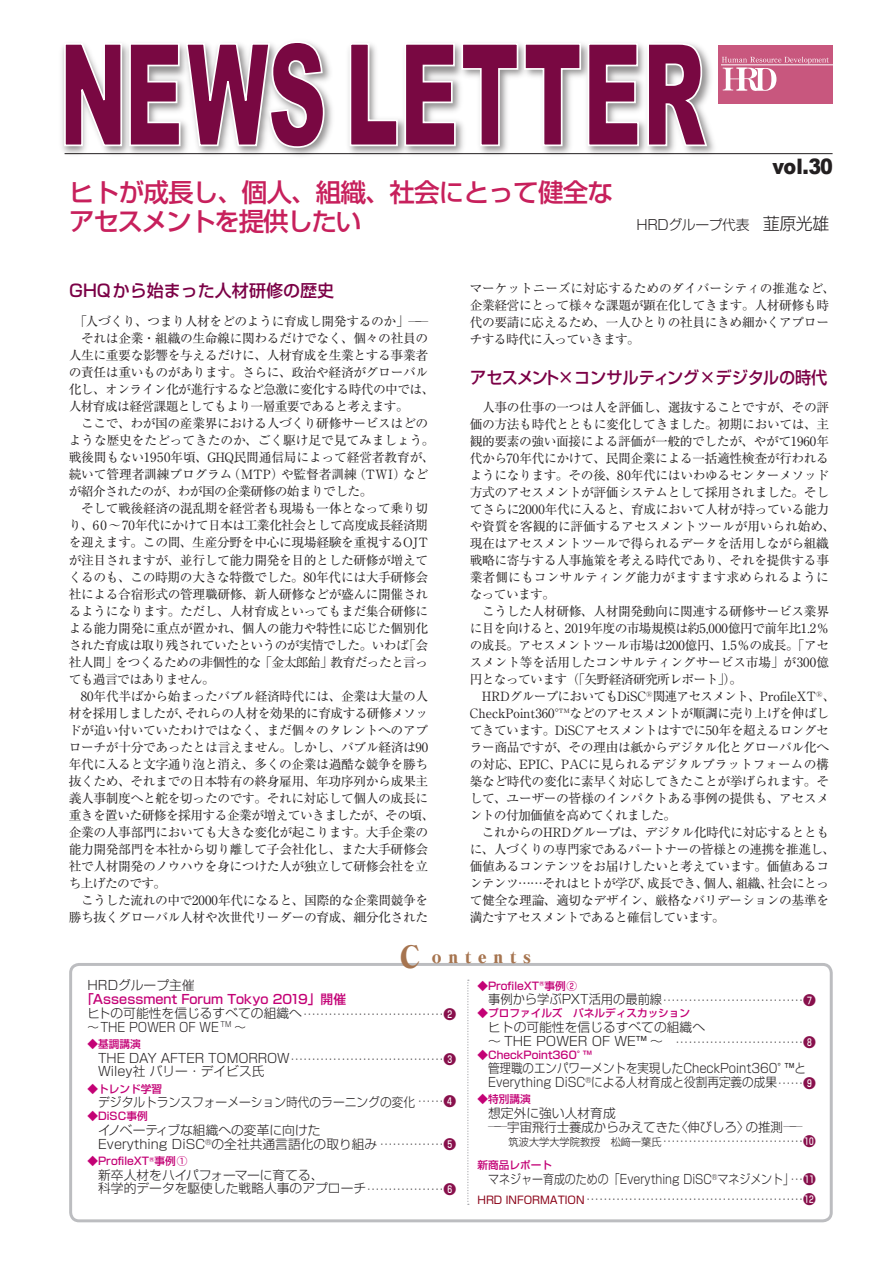
<style>
.page{position:relative;width:895px;height:1264px;background:#fff}
.page>*{position:absolute;margin:0;border:0;box-sizing:border-box;transform-origin:0 0}
.基本本文13Q行間21{font:500 25.5px/28.7px "Shin Go Pr 5";letter-spacing:-.03em;color:#c7205c}
.t1{font:900 21.3px "Arial";color:#231f20;scale:.9 1}
.基本本文13Q行間21-2{font:500 16.95px "Shin Go Pr 5";color:#7b0046;scale:.95 1}
.基本本文13Q行間21-3{font:500 16.95px "Shin Go Pr 5";color:#7b0046}
.t2{font:900 16.95px "Ryumin Pr 5";letter-spacing:.4em;color:#a6744f}
.基本本文13Q行間21-4{font:300 13.8px "Shin Go Pr 5";letter-spacing:-.025em;color:#231f20}
.基本本文13Q行間21-5{font:12.75px/17px "Ryumin Pr 5";letter-spacing:-.03em;color:#231f20}
.基本本文13Q行間21-6{font:300 12.75px "Shin Go Pr 5";color:#231f20}
.基本本文13Q行間21-7{font:300 12.75px "Shin Go Pr 5";color:#231f20;scale:.9 1}
.t3{font:300 expanded 12.75px "Shin Go Pr 5";color:#231f20}
.基本本文13Q行間21-8{font:300 12.75px "Shin Go Pr 5";color:#231f20;scale:.91 1}
.基本本文13Q行間21-9{font:300 12.75px "Shin Go Pr 5";color:#231f20;scale:.86 1}
.基本本文13Q行間21-10{font:300 12.75px "Shin Go Pr 5";color:#231f20;scale:.92 1}
.基本本文13Q行間21-11{font:12.75px "Ryumin Pr 5";letter-spacing:-.05em;color:#231f20}
.基本本文13Q行間21-12{font:500 12.75px "Shin Go Pr 5";color:#c30175}
.基本本文13Q行間21-13{font:300 12.75px "Shin Go Pr 5";color:#231f20;scale:.96 1}
.基本本文13Q行間21-14{font:500 10.65px "Shin Go Pr 5";color:#c30175}
.基本本文13Q行間21-15{font:300 10.65px "Shin Go Pr 5";color:#231f20}
.基本本文13Q行間21-16{font:10.65px "Shin Go Pr 5";color:#8a0116}
.s1{font-size:16.95px}
.s2{font-size:29.7px}
.s3{font-stretch:expanded}
.s4{font-weight:500;color:#88104c}
.s5{font-weight:500;font-stretch:normal;color:#88104c}
</style>
<div class="page">
<div style="left:69px;top:963px;width:763px;height:259px;border:3px solid #bcbdc0;border-radius:9px"></div>
<hr style="left:65px;top:153px;width:767px;height:1px;background:#231f20">
<div style="left:718px;top:45px;width:114px;height:58px;background:#c8577e"></div>
<svg style="left:722px;top:57px;width:106px;height:34px"></svg>
<hr style="left:721px;top:65px;width:113px;height:1px;background:#fff">
<img style="left:62px;top:45px;width:659px;height:111px">
<svg style="left:63px;top:42px;width:262px;height:107px"></svg>
<svg style="left:349px;top:44px;width:291px;height:103px"></svg>
<svg style="left:646px;top:43px;width:62px;height:104px"></svg>
<svg style="left:467px;top:980px;width:2px;height:225px"></svg>
<p class="基本本文13Q行間21" style="left:69px;top:176px;width:545px">ヒトが成長し、個人、組織、社会にとって健全なアセスメントを提供したい</p>
<p class="t1" style="left:772px;top:151px;width:69px">vol.30</p>
<p class="基本本文13Q行間21-4" style="left:636px;top:213px;width:195px">HRDグループ代表　<span class="s1">韮原光雄</span></p>
<p class="基本本文13Q行間21-3" style="left:69px;top:276px;width:266px">GHQから始まった人材研修の歴史</p>
<p class="基本本文13Q行間21-5" style="left:74px;top:312px;width:355px">「人づくり、つまり人材をどのように育成し開発するのか」<sup>――</sup></p>
<p class="基本本文13Q行間21-5" style="left:81px;top:329px;width:348px">それは企業・組織の生命線に関わるだけでなく、個々の社員の</p>
<p class="基本本文13Q行間21-5" style="left:69px;top:346px;width:361px">人生に重要な影響を与えるだけに、人材育成を生業とする事業者</p>
<p class="基本本文13Q行間21-5" style="left:69px;top:363px;width:361px">の責任は重いものがあります。さらに、政治や経済がグローバル</p>
<p class="基本本文13Q行間21-5" style="left:69px;top:380px;width:367px">化し、オンライン化が進行するなど急激に変化する時代の中では、</p>
<p class="基本本文13Q行間21-11" style="left:69px;top:397px;width:341px">人材育成は経営課題としてもより一層重要であると考えます。</p>
<p class="基本本文13Q行間21-5" style="left:69px;top:414px;width:367px">　ここで、わが国の産業界における人づくり研修サービスはどのような歴史をたどってきたのか、ごく駆け足で見てみましょう。戦後間もない1950年頃、GHQ民間通信局によって経営者教育が、続いて管理者訓練プログラム（MTP）や監督者訓練（TWI）などが紹介されたのが、わが国の企業研修の始まりでした。</p>
<p class="基本本文13Q行間21-5" style="left:69px;top:499px;width:361px;text-align:justify">　そして戦後経済の混乱期を経営者も現場も一体となって乗り切り、60 ～70年代にかけて日本は工業化社会として高度成長経済期を迎えます。この間、生産分野を中心に現場経験を重視するOJTが注目されますが、並行して能力開発を目的とした研修が増えてくるのも、この時期の大きな特徴でした。80年代には大手研修会社による合宿形式の管理職研修、新人研修などが盛んに開催されるようになります。ただし、人材育成といってもまだ集合研修による能力開発に重点が置かれ、個人の能力や特性に応じた個別化された育成は取り残されていたというのが実情でした。いわば「会社人間」をつくるための非個性的な「金太郎飴」教育だったと言っても過言ではありません。</p>
<p class="基本本文13Q行間21-5" style="left:69px;top:686px;width:367px;text-indent:12px">80年代半ばから始まったバブル経済時代には、企業は大量の人材を採用しましたが、それらの人材を効果的に育成する研修メソッドが追い付いていたわけではなく、まだ個々のタレントへのアプローチが十分であったとは言えません。しかし、バブル経済は90年代に入ると文字通り泡と消え、多くの企業は過酷な競争を勝ち抜くため、それまでの日本特有の終身雇用、年功序列から成果主義人事制度へと舵を切ったのです。それに対応して個人の成長に重きを置いた研修を採用する企業が増えていきましたが、その頃、企業の人事部門においても大きな変化が起こります。大手企業の能力開発部門を本社から切り離して子会社化し、また大手研修会社で人材開発のノウハウを身につけた人が独立して研修会社を立ち上げたのです。</p>
<p class="基本本文13Q行間21-5" style="left:69px;top:891px;width:361px">　こうした流れの中で2000年代になると、国際的な企業間競争を勝ち抜くグローバル人材や次世代リーダーの育成、細分化された</p>
<p class="基本本文13Q行間21-5" style="left:469px;top:279px;width:367px">マーケットニーズに対応するためのダイバーシティの推進など、企業経営にとって様々な課題が顕在化してきます。人材研修も時代の要請に応えるため、一人ひとりの社員にきめ細かくアプローチする時代に入っていきます。</p>
<p class="基本本文13Q行間21-2" style="left:470px;top:363px;width:377px">アセスメント×コンサルティング×デジタルの時代</p>
<p class="基本本文13Q行間21-5" style="left:469px;top:398px;width:367px">　人事の仕事の一つは人を評価し、選抜することですが、その評価の方法も時代とともに変化してきました。初期においては、主観的要素の強い面接による評価が一般的でしたが、やがて1960年代から70年代にかけて、民間企業による一括適性検査が行われるようになります。その後、80年代にはいわゆるセンターメソッド方式のアセスメントが評価システムとして採用されました。そしてさらに2000年代に入ると、育成において人材が持っている能力や資質を客観的に評価するアセスメントツールが用いられ始め、現在はアセスメントツールで得られるデータを活用しながら組織戦略に寄与する人事施策を考える時代であり、それを提供する事業者側にもコンサルティング能力がますます求められるようになっています。</p>
<p class="基本本文13Q行間21-5" style="left:469px;top:602px;width:361px;text-align:justify">　こうした人材研修、人材開発動向に関連する研修サービス業界に目を向けると、2019年度の市場規模は約5,000億円で前年比1.2％の成長。アセスメントツール市場は200億円、1.5％の成長。「アセスメント等を活用したコンサルティングサービス市場」が300億円となっています（「矢野経済研究所レポート」）。</p>
<p class="基本本文13Q行間21-5" style="left:469px;top:687px;width:367px;text-indent:12px">HRDグループにおいてもDiSC<sup>®</sup>関連アセスメント、ProfileXT<sup>®</sup>、CheckPoint360°™などのアセスメントが順調に売り上げを伸ばしてきています。DiSCアセスメントはすでに50年を超えるロングセラー商品ですが、その理由は紙からデジタル化とグローバル化への対応、EPIC､ PACに見られるデジタルプラットフォームの構築など時代の変化に素早く対応してきたことが挙げられます。そして、ユーザーの皆様のインパクトある事例の提供も、アセスメントの付加価値を高めてくれました。</p>
<p class="基本本文13Q行間21-5" style="left:469px;top:823px;width:367px">　これからのHRDグループは、デジタル化時代に対応するとともに、人づくりの専門家であるパートナーの皆様との連携を推進し、価値あるコンテンツをお届けしたいと考えています。価値あるコンテンツ……それはヒトが学び、成長でき、個人、組織、社会にとって健全な理論、適切なデザイン、厳格なバリデーションの基準を満たすアセスメントであると確信しています。</p>
<p class="t2" style="left:400px;top:943px;width:133px"><span class="s2">C</span> ontents</p>
<p class="基本本文13Q行間21-6" style="left:88px;top:975px;width:109px">HRDグループ主催</p>
<p class="基本本文13Q行間21-12" style="left:81px;top:989px;width:266px">「Assessment Forum Tokyo 2019」開催</p>
<p class="基本本文13Q行間21-6" style="left:88px;top:1003px;width:370px">ヒトの可能性を信じるすべての組織へ<span class="s3">……………………………</span><span class="s4">❷</span></p>
<p class="基本本文13Q行間21-7" style="left:88px;top:1016px;width:177px">～THE POWER OF WE <sup>TM</sup> ～</p>
<p class="基本本文13Q行間21-14" style="left:88px;top:1035px;width:55px">◆基調講演</p>
<p class="基本本文13Q行間21-6" style="left:98px;top:1047px;width:359px">THE DAY AFTER TOMORROW<span class="s3">………………………………</span><span class="s4">❸</span></p>
<p class="基本本文13Q行間21-6" style="left:98px;top:1061px;width:168px">Wiley社 バリー・デイビス氏</p>
<p class="基本本文13Q行間21-14" style="left:88px;top:1080px;width:76px">◆トレンド学習</p>
<p class="基本本文13Q行間21-10" style="left:98px;top:1092px;width:390px">デジタルトランスフォーメーション時代のラーニングの変化 <span class="s3">……</span><span class="s4">❹</span></p>
<p class="基本本文13Q行間21-14" style="left:88px;top:1107px;width:62px">◆DiSC事例</p>
<p class="基本本文13Q行間21-6" style="left:98px;top:1120px;width:224px">イノベーティブな組織への変革に向けた</p>
<p class="基本本文13Q行間21-6" style="left:98px;top:1133px;width:359px">Everything DiSC<sup>®</sup>の全社共通言語化の取り組み <span class="s3">……………</span><span class="s4">❺</span></p>
<p class="基本本文13Q行間21-14" style="left:88px;top:1152px;width:101px">◆ProfileXT<sup>®</sup>事例①</p>
<p class="基本本文13Q行間21-6" style="left:98px;top:1164px;width:227px">新卒人材をハイパフォーマーに育てる、</p>
<p class="基本本文13Q行間21-6" style="left:98px;top:1178px;width:359px">科学的データを駆使した戦略人事のアプローチ<span class="s3">………………</span><span class="s4">❻</span></p>
<p class="基本本文13Q行間21-14" style="left:477px;top:977px;width:101px">◆ProfileXT<sup>®</sup>事例②</p>
<p class="基本本文13Q行間21-13" style="left:488px;top:989px;width:343px">事例から学ぶPXT活用の最前線<span class="s3">……………………………</span><span class="s4">❼</span></p>
<p class="基本本文13Q行間21-14" style="left:477px;top:1004px;width:214px">◆プロファイルズ　パネルディスカッション</p>
<p class="基本本文13Q行間21-6" style="left:488px;top:1016px;width:218px">ヒトの可能性を信じるすべての組織へ</p>
<p class="基本本文13Q行間21-6" style="left:488px;top:1030px;width:176px">～ THE POWER OF WE™ ～</p>
<p class="基本本文13Q行間21-14" style="left:477px;top:1046px;width:116px">◆CheckPoint360°™</p>
<p class="基本本文13Q行間21-7" style="left:488px;top:1058px;width:355px">管理職のエンパワーメントを実現したCheckPoint360°™と</p>
<p class="基本本文13Q行間21-8" style="left:488px;top:1072px;width:362px">Everything DiSC<sup>®</sup>による人材育成と役割再定義の成果<span class="s3">……</span><span class="s4">❾</span></p>
<p class="基本本文13Q行間21-14" style="left:477px;top:1090px;width:55px">◆特別講演</p>
<p class="基本本文13Q行間21-6" style="left:488px;top:1103px;width:129px">想定外に強い人材育成</p>
<p class="基本本文13Q行間21-6" style="left:488px;top:1116px;width:316px"><sup>――</sup>宇宙飛行士養成からみえてきた〈伸びしろ〉の推測<sup>――</sup></p>
<p class="基本本文13Q行間21-15" style="left:477px;top:1133px;width:186px">　　　筑波大学大学院教授　松﨑一葉氏</p>
<p class="基本本文13Q行間21-14" style="left:477px;top:1156px;width:76px">新商品レポート</p>
<p class="基本本文13Q行間21-9" style="left:488px;top:1168px;width:357px">マネジャー育成のための「Everything DiSC<sup>®</sup>マネジメント」</p>
<p class="基本本文13Q行間21-16" style="left:477px;top:1191px;width:109px">HRD INFORMATION</p>
<p class="t3" style="left:675px;top:1031px;width:142px">…………………………<span class="s5">❽</span></p>
<p class="t3" style="left:663px;top:1130px;width:155px">……………………………<span class="s5">❿</span></p>
<p class="t3" style="left:726px;top:1168px;width:91px">　　　　　…<span class="s5">⓫</span></p>
<p class="t3" style="left:586px;top:1189px;width:231px">……………………………………………<span class="s5">⓬</span></p>
</div>
